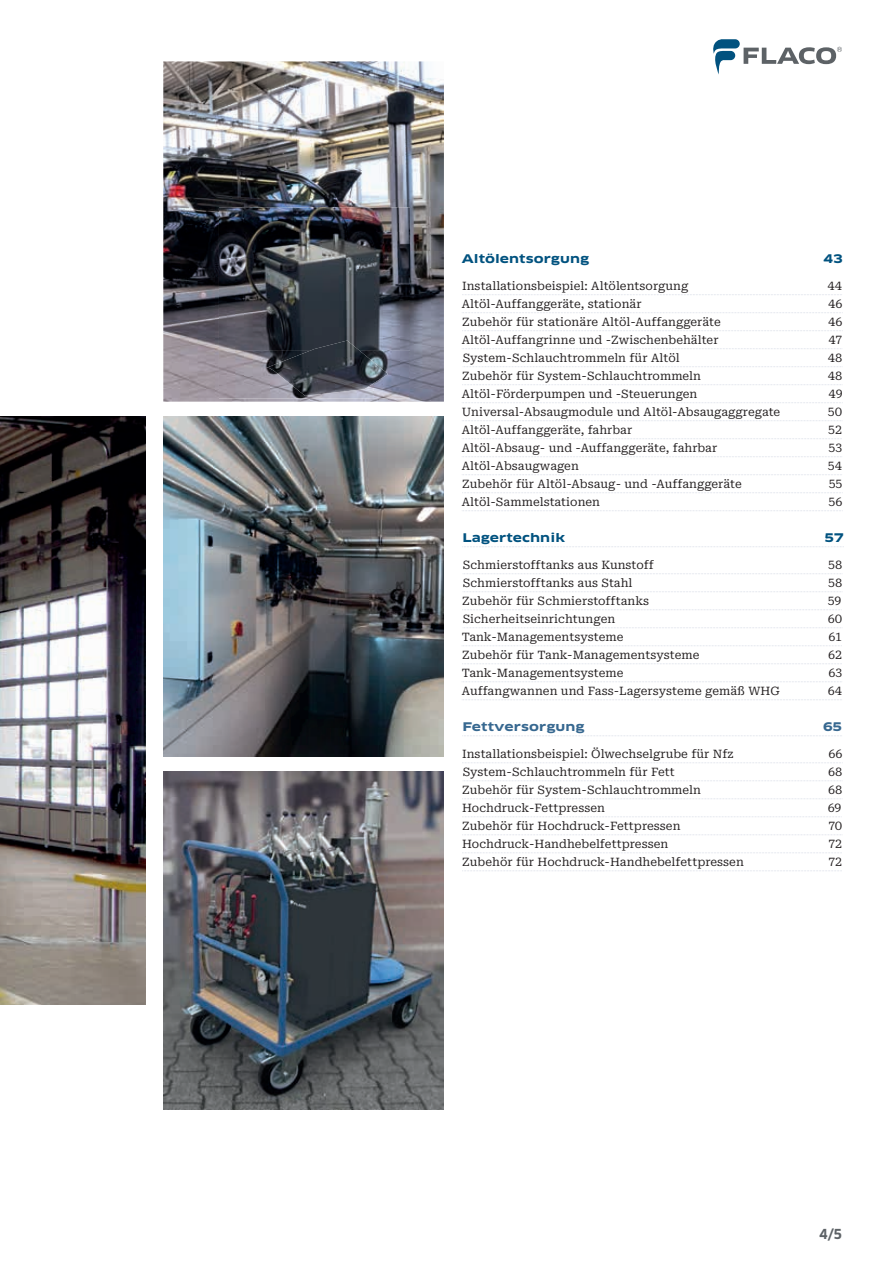
<style>
.page{position:relative;width:893px;height:1263px;background:#fff}
.page>*{position:absolute;margin:0;border:0;box-sizing:border-box;transform-origin:0 0}
.t1{font:700 13.5px "Clan OT";color:#5d6266}
.t2{font:11.7px "Roboto Serif";letter-spacing:.005em;color:#231f20}
.t3{font:700 11.7px "Clan OT Extd";letter-spacing:.005em;color:#01527f}
.t4{font:700 11.7px "Clan OT Extd";letter-spacing:.005em;color:#376890}
</style>
<div class="page">
<svg style="left:713px;top:39px;width:129px;height:36px"></svg>
<svg style="left:462px;top:294px;width:380px;height:1px"></svg>
<svg style="left:462px;top:312px;width:381px;height:1px"></svg>
<svg style="left:462px;top:330px;width:381px;height:1px"></svg>
<svg style="left:462px;top:348px;width:380px;height:1px"></svg>
<svg style="left:463px;top:366px;width:378px;height:1px"></svg>
<svg style="left:462px;top:384px;width:379px;height:1px"></svg>
<svg style="left:462px;top:402px;width:381px;height:1px"></svg>
<svg style="left:462px;top:420px;width:379px;height:1px"></svg>
<svg style="left:462px;top:438px;width:380px;height:1px"></svg>
<svg style="left:462px;top:456px;width:380px;height:1px"></svg>
<svg style="left:462px;top:474px;width:380px;height:1px"></svg>
<svg style="left:462px;top:492px;width:379px;height:1px"></svg>
<svg style="left:462px;top:510px;width:381px;height:1px"></svg>
<svg style="left:462px;top:546px;width:382px;height:1px"></svg>
<svg style="left:463px;top:573px;width:378px;height:1px"></svg>
<svg style="left:463px;top:591px;width:378px;height:1px"></svg>
<svg style="left:462px;top:609px;width:378px;height:1px"></svg>
<svg style="left:463px;top:627px;width:378px;height:1px"></svg>
<svg style="left:462px;top:645px;width:380px;height:1px"></svg>
<svg style="left:462px;top:663px;width:380px;height:1px"></svg>
<svg style="left:462px;top:681px;width:380px;height:1px"></svg>
<svg style="left:462px;top:699px;width:380px;height:1px"></svg>
<svg style="left:462px;top:735px;width:380px;height:1px"></svg>
<svg style="left:462px;top:762px;width:381px;height:1px"></svg>
<svg style="left:463px;top:780px;width:378px;height:1px"></svg>
<svg style="left:462px;top:798px;width:379px;height:1px"></svg>
<svg style="left:462px;top:816px;width:378px;height:1px"></svg>
<svg style="left:462px;top:834px;width:379px;height:1px"></svg>
<svg style="left:462px;top:852px;width:380px;height:1px"></svg>
<svg style="left:462px;top:870px;width:380px;height:1px"></svg>
<img style="left:163px;top:61px;width:281px;height:341px">
<img style="left:219px;top:207px;width:191px;height:191px">
<img style="left:266px;top:340px;width:122px;height:56px">
<img style="left:163px;top:416px;width:281px;height:341px">
<img style="left:163px;top:771px;width:281px;height:338px">
<img style="left:0;top:416px;width:146px;height:589px">
<p class="t3" style="left:462px;top:251px;width:129px">Altölentsorgung</p>
<p class="t3" style="left:823px;top:251px;width:21px">43</p>
<p class="t2" style="left:462px;top:276px;width:228px">Installationsbeispiel: Altölentsorgung</p>
<p class="t2" style="left:827px;top:276px;width:16px">44</p>
<p class="t2" style="left:462px;top:294px;width:181px">Altöl-Auffanggeräte, stationär</p>
<p class="t2" style="left:828px;top:294px;width:16px">46</p>
<p class="t2" style="left:462px;top:312px;width:260px">Zubehör für stationäre Altöl-Auffanggeräte</p>
<p class="t2" style="left:828px;top:312px;width:16px">46</p>
<p class="t2" style="left:462px;top:330px;width:258px">Altöl-Auffangrinne und -Zwischenbehälter</p>
<p class="t2" style="left:828px;top:330px;width:15px">47</p>
<p class="t2" style="left:463px;top:348px;width:218px">System-Schlauchtrommeln für Altöl</p>
<p class="t2" style="left:828px;top:348px;width:16px">48</p>
<p class="t2" style="left:462px;top:366px;width:240px">Zubehör für System-Schlauchtrommeln</p>
<p class="t2" style="left:828px;top:366px;width:16px">48</p>
<p class="t2" style="left:462px;top:384px;width:237px">Altöl-Förderpumpen und -Steuerungen</p>
<p class="t2" style="left:828px;top:384px;width:16px">49</p>
<p class="t2" style="left:462px;top:402px;width:320px">Universal-Absaugmodule und Altöl-Absaugaggregate</p>
<p class="t2" style="left:828px;top:402px;width:16px">50</p>
<p class="t2" style="left:462px;top:420px;width:172px">Altöl-Auffanggeräte, fahrbar</p>
<p class="t2" style="left:828px;top:420px;width:15px">52</p>
<p class="t2" style="left:462px;top:438px;width:257px">Altöl-Absaug- und -Auffanggeräte, fahrbar</p>
<p class="t2" style="left:828px;top:438px;width:15px">53</p>
<p class="t2" style="left:462px;top:456px;width:119px">Altöl-Absaugwagen</p>
<p class="t2" style="left:828px;top:456px;width:16px">54</p>
<p class="t2" style="left:462px;top:474px;width:281px">Zubehör für Altöl-Absaug- und -Auffanggeräte</p>
<p class="t2" style="left:829px;top:474px;width:15px">55</p>
<p class="t2" style="left:462px;top:492px;width:140px">Altöl-Sammelstationen</p>
<p class="t2" style="left:829px;top:492px;width:15px">56</p>
<p class="t3" style="left:462px;top:530px;width:104px">Lagertechnik</p>
<p class="t3" style="left:824px;top:530px;width:21px">57</p>
<p class="t2" style="left:463px;top:555px;width:193px">Schmierstofftanks aus Kunstoff</p>
<p class="t2" style="left:828px;top:555px;width:16px">58</p>
<p class="t2" style="left:463px;top:573px;width:171px">Schmierstofftanks aus Stahl</p>
<p class="t2" style="left:828px;top:573px;width:16px">58</p>
<p class="t2" style="left:462px;top:591px;width:188px">Zubehör für Schmierstofftanks</p>
<p class="t2" style="left:828px;top:591px;width:15px">59</p>
<p class="t2" style="left:463px;top:609px;width:154px">Sicherheitseinrichtungen</p>
<p class="t2" style="left:828px;top:609px;width:16px">60</p>
<p class="t2" style="left:462px;top:627px;width:163px">Tank-Managementsysteme</p>
<p class="t2" style="left:829px;top:627px;width:15px">61</p>
<p class="t2" style="left:462px;top:645px;width:239px">Zubehör für Tank-Managementsysteme</p>
<p class="t2" style="left:828px;top:645px;width:15px">62</p>
<p class="t2" style="left:462px;top:663px;width:163px">Tank-Managementsysteme</p>
<p class="t2" style="left:828px;top:663px;width:15px">63</p>
<p class="t2" style="left:462px;top:681px;width:320px">Auffangwannen und Fass-Lagersysteme gemäß WHG</p>
<p class="t2" style="left:828px;top:681px;width:16px">64</p>
<p class="t4" style="left:462px;top:719px;width:124px">Fettversorgung</p>
<p class="t4" style="left:823px;top:719px;width:21px">65</p>
<p class="t2" style="left:462px;top:744px;width:273px">Installationsbeispiel: Ölwechselgrube für Nfz</p>
<p class="t2" style="left:828px;top:744px;width:16px">66</p>
<p class="t2" style="left:463px;top:762px;width:214px">System-Schlauchtrommeln für Fett</p>
<p class="t2" style="left:828px;top:762px;width:16px">68</p>
<p class="t2" style="left:462px;top:780px;width:240px">Zubehör für System-Schlauchtrommeln</p>
<p class="t2" style="left:828px;top:780px;width:16px">68</p>
<p class="t2" style="left:462px;top:798px;width:144px">Hochdruck-Fettpressen</p>
<p class="t2" style="left:828px;top:798px;width:15px">69</p>
<p class="t2" style="left:462px;top:816px;width:220px">Zubehör für Hochdruck-Fettpressen</p>
<p class="t2" style="left:828px;top:816px;width:15px">70</p>
<p class="t2" style="left:462px;top:834px;width:208px">Hochdruck-Handhebelfettpressen</p>
<p class="t2" style="left:829px;top:834px;width:15px">72</p>
<p class="t2" style="left:462px;top:852px;width:283px">Zubehör für Hochdruck-Handhebelfettpressen</p>
<p class="t2" style="left:829px;top:852px;width:15px">72</p>
<p class="t1" style="left:819px;top:1226px;width:24px">4/5</p>
</div>
